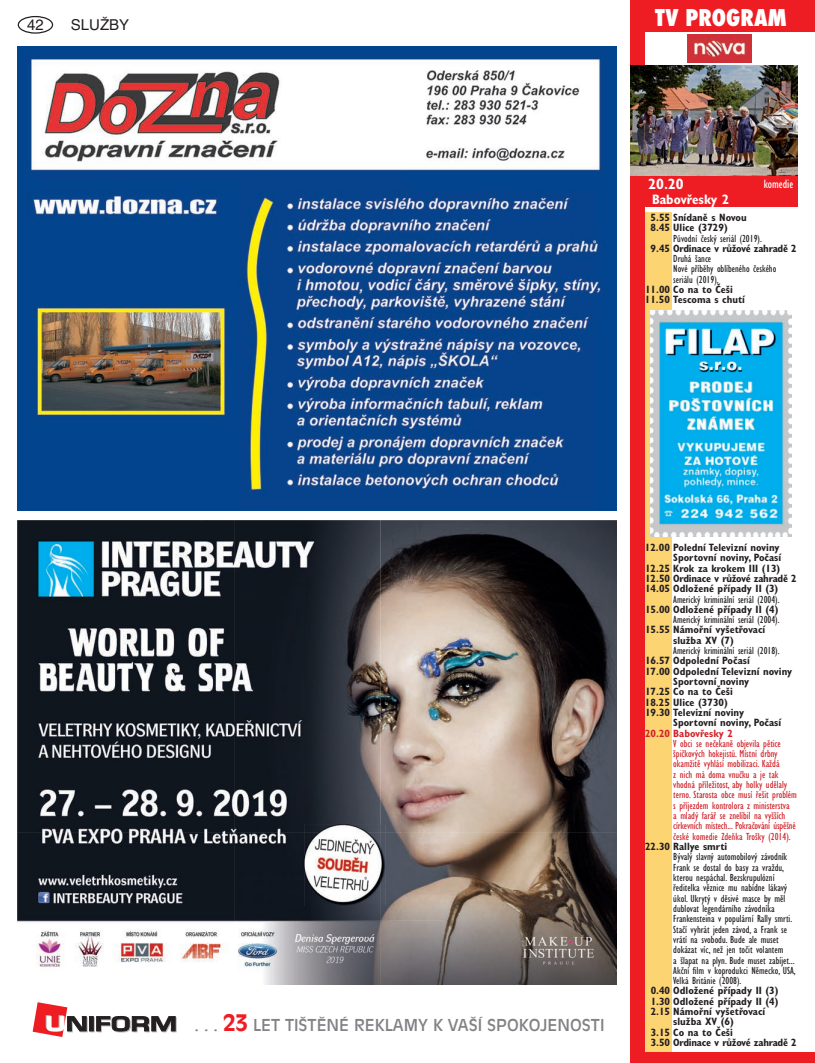
<style>
.page{position:relative;width:815px;height:1063px;background:#fff}
.page>*{position:absolute;margin:0;border:0;box-sizing:border-box;transform-origin:0 0}
.t1{font:800 condensed 22.5px "Futura";color:#fff}
.t2{font:16.25px "Antique Olive CE";color:#808285}
.t3{font:15px "Helvetica CE";color:#231f20}
.t4{font:700 condensed 15px "Gill Sans CE";color:#fff}
.t5{font:700 condensed 13.75px "Gill Sans CE";color:#fff}
.t6{font:condensed 12.5px "Gill Sans CE";color:#fff}
.t7{font:condensed 10.62px/10.4px "Gill Sans CE";color:#231f20}
.t8{font:700 condensed 10.62px/10.4px "Gill Sans CE";color:#231f20}
.t9{font:condensed 10.62px/10.4px "Gill Sans CE";color:#d1232a}
.t10{font:700 condensed 10.62px "Gill Sans CE";letter-spacing:-.02em;color:#231f20}
.t11{font:700 condensed 10.62px "Gill Sans CE";color:#d1232a}
.s1{font-weight:700;font-size:22.5px;color:#ee1d23}
</style>
<div class="page">
<div style="left:18px;top:16px;width:35px;height:18px;border:1px solid #231f20;border-radius:50%"></div>
<svg style="left:90px;top:1017px;width:5px;height:15px"></svg>
<svg style="left:89px;top:1016px;width:5px;height:15px"></svg>
<svg style="left:96px;top:1016px;width:81px;height:16px"></svg>
<svg style="left:33px;top:1002px;width:55px;height:35px"></svg>
<img style="left:18px;top:46px;width:599px;height:464px">
<div style="left:631px;top:0;width:184px;height:32px;background:#ee1d23"></div>
<div style="left:631px;top:175px;width:166px;height:32px;background:#ee1d23"></div>
<img style="left:687px;top:34px;width:64px;height:29px">
<div style="left:631px;top:0;width:14px;height:1063px;background:#ee1d23"></div>
<div style="left:631px;top:1052px;width:184px;height:11px;background:#ee1d23"></div>
<div style="left:645px;top:213px;width:26px;height:839px;background:#fdd472"></div>
<img style="left:631px;top:66px;width:166px;height:109px">
<img style="left:650px;top:310px;width:142px;height:227px">
<img style="left:18px;top:521px;width:599px;height:464px">
<h3 class="t3" style="left:27px;top:16px;width:18px">42</h3>
<h3 class="t3" style="left:71px;top:16px;width:60px">SLUŽBY</h3>
<h1 class="t1" style="left:655px;top:2px;width:133px">TV PROGRAM</h1>
<h3 class="t4" style="left:648px;top:175px;width:37px">20.20</h3>
<p class="t5" style="left:652px;top:191px;width:79px">Babovřesky 2</p>
<p class="t6" style="left:764px;top:176px;width:31px">komedie</p>
<p class="t8" style="left:651px;top:212px;width:98px">5.55 Snídaně s Novou<br>8.45 Ulice (3729)</p>
<p class="t7" style="left:673px;top:233px;width:90px">Původní český seriál (2019).</p>
<p class="t10" style="left:651px;top:242px;width:148px">9.45 Ordinace v růžové zahradě 2</p>
<p class="t7" style="left:673px;top:253px;width:105px">Druhá šance<br>Nové příběhy oblíbeného českého seriálu (2019).</p>
<p class="t8" style="left:645px;top:284px;width:102px">11.00 Co na to Češi<br>11.50 Tescoma s chutí</p>
<h2 class="t2" style="left:195px;top:1016px;width:411px">. . . <span class="s1">23</span> LET TIŠTĚNÉ REKLAMY K VAŠÍ SPOKOJENOSTI</h2>
<p class="t8" style="left:645px;top:542px;width:136px">12.00 Polední Televizní noviny</p>
<p class="t8" style="left:673px;top:552px;width:109px">Sportovní noviny, Počasí</p>
<p class="t8" style="left:645px;top:563px;width:137px">12.25 Krok za krokem III (13)</p>
<p class="t10" style="left:645px;top:572px;width:153px">12.50 Ordinace v růžové zahradě 2</p>
<p class="t8" style="left:645px;top:583px;width:135px">14.05 Odložené případy II (3)</p>
<p class="t7" style="left:673px;top:594px;width:108px">Americký kriminální seriál (2004).</p>
<p class="t8" style="left:645px;top:604px;width:135px">15.00 Odložené případy II (4)</p>
<p class="t7" style="left:673px;top:614px;width:108px">Americký kriminální seriál (2004).</p>
<p class="t8" style="left:645px;top:625px;width:122px;text-align:center">15.55 Námořní vyšetřovací služba XV (7)</p>
<p class="t7" style="left:673px;top:645px;width:108px">Americký kriminální seriál (2018).</p>
<p class="t8" style="left:645px;top:656px;width:106px">16.57 Odpolední Počasí</p>
<p class="t8" style="left:645px;top:666px;width:149px">17.00 Odpolední Televizní noviny</p>
<p class="t8" style="left:673px;top:676px;width:78px">Sportovní noviny</p>
<p class="t8" style="left:645px;top:687px;width:89px">17.25 Co na to Češi</p>
<p class="t8" style="left:645px;top:697px;width:84px">18.25 Ulice (3730)</p>
<p class="t8" style="left:645px;top:707px;width:100px">19.30 Televizní noviny</p>
<p class="t8" style="left:673px;top:717px;width:109px">Sportovní noviny, Počasí</p>
<p class="t11" style="left:645px;top:727px;width:89px">20.20 Babovřesky 2</p>
<p class="t9" style="left:673px;top:738px;width:125px">V obci se nečekaně objevila pětice špičkových hokejistů. Místní drbny okamžitě vyhlásí mobilizaci. Každá<br>z nich má doma vnučku a je tak vhodná příležitost, aby holky udělaly terno. Starosta obce musí řešit problém s příjezdem kontrolora z ministerstva<br>a mladý farář se znelíbil na vyšších církevních místech... Pokračování úspěšné české komedie Zdeňka Trošky (2014).</p>
<p class="t8" style="left:645px;top:841px;width:84px">22.30 Rallye smrti</p>
<p class="t7" style="left:673px;top:852px;width:124px">Bývalý slavný automobilový závodník Frank se dostal do basy za vraždu, kterou nespáchal. Bezskrupulózní ředitelka věznice mu nabídne lákavý úkol. Ukrytý v děsivé masce by měl dublovat legendárního závodníka Frankensteina v populární Rally smrti.<br>Stačí vyhrát jeden závod, a Frank se vrátí na svobodu. Bude ale muset dokázat víc, než jen točit volantem<br>a šlapat na plyn. Bude muset zabíjet...<br>Akční film v koprodukci Německo, USA, Velká Británie (2008).</p>
<p class="t8" style="left:651px;top:986px;width:129px">0.40 Odložené případy II (3)</p>
<p class="t8" style="left:651px;top:996px;width:129px">1.30 Odložené případy II (4)</p>
<p class="t8" style="left:651px;top:1006px;width:116px">2.15 Námořní vyšetřovací</p>
<p class="t8" style="left:673px;top:1017px;width:62px">služba XV (6)</p>
<p class="t8" style="left:651px;top:1027px;width:84px">3.15 Co na to Češi</p>
<p class="t10" style="left:651px;top:1036px;width:148px">3.50 Ordinace v růžové zahradě 2</p>
</div>
